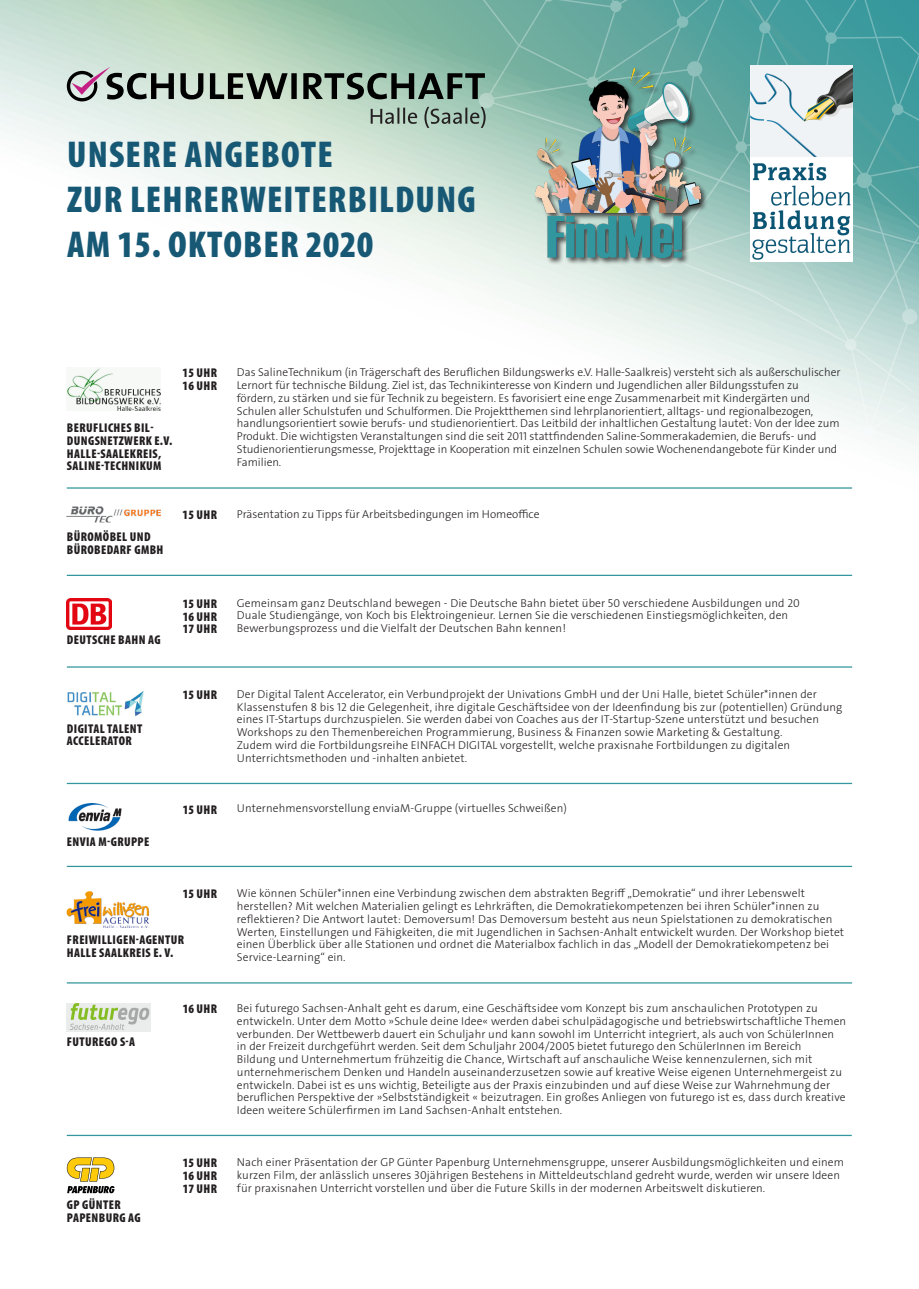
<style>
.page{position:relative;width:919px;height:1289px;background:#fff}
.page>*{position:absolute;margin:0;border:0;box-sizing:border-box;transform-origin:0 0}
.t1{font:900 condensed 37.5px "Myriad Pro";letter-spacing:.03em;color:#175875}
.t2{font:900 condensed 12.75px/12.8px "Myriad Pro";letter-spacing:.03em;color:#231f20}
.t3{font:11.55px/12.8px "The Sans LP3 Lig";letter-spacing:.01em;color:#231f20}
</style>
<div class="page">
<svg style="left:67px;top:0;width:851px;height:489px"></svg>
<img style="left:67px;top:598px;width:44px;height:31px">
<img style="left:67px;top:691px;width:77px;height:25px">
<img style="left:68px;top:804px;width:54px;height:27px">
<img style="left:67px;top:891px;width:83px;height:36px">
<img style="left:67px;top:506px;width:94px;height:16px">
<hr style="left:67px;top:574px;width:785px;height:2px;background:#35979d">
<hr style="left:67px;top:666px;width:785px;height:1px;background:#35979d">
<hr style="left:67px;top:782px;width:785px;height:2px;background:#35979d">
<hr style="left:67px;top:865px;width:785px;height:2px;background:#35979d">
<hr style="left:67px;top:982px;width:785px;height:1px;background:#35979d">
<img style="left:67px;top:368px;width:94px;height:43px">
<hr style="left:67px;top:487px;width:785px;height:1px;background:#35979d">
<img style="left:67px;top:1003px;width:84px;height:28px">
<hr style="left:67px;top:1134px;width:784px;height:2px;background:#35979d">
<svg style="left:67px;top:1157px;width:48px;height:36px"></svg>
<p class="t1" style="left:67px;top:130px;width:267px">UNSERE ANGEBOTE</p>
<p class="t1" style="left:67px;top:175px;width:410px">ZUR LEHRERWEITERBILDUNG</p>
<p class="t1" style="left:67px;top:220px;width:308px">AM 15. OKTOBER 2020</p>
<p class="t2" style="left:183px;top:366px;width:36px">15 UHR<br>16 UHR</p>
<p class="t2" style="left:67px;top:421px;width:107px">BERUFLICHES BIL-<br>DUNGSNETZWERK E.V.<br>HALLE-SAALEKREIS,</p>
<p class="t2" style="left:67px;top:459px;width:96px">SALINE-TECHNIKUM</p>
<p class="t3" style="left:237px;top:366px;width:605px">Das SalineTechnikum (in Trägerschaft des Beruflichen Bildungswerks e.V. Halle-Saalkreis) versteht sich als außerschulischer Lernort für technische Bildung. Ziel ist, das Technikinteresse von Kindern und Jugendlichen aller Bildungsstufen zu fördern, zu stärken und sie für Technik zu begeistern. Es favorisiert eine enge Zusammenarbeit mit Kindergärten und Schulen aller Schulstufen und Schulformen. Die Projektthemen sind lehrplanorientiert, alltags- und regionalbezogen, handlungsorientiert sowie berufs- und studienorientiert. Das Leitbild der inhaltlichen Gestaltung lautet: Von der Idee zum Produkt. Die wichtigsten Veranstaltungen sind die seit 2011 stattfindenden Saline-Sommerakademien, die Berufs- und Studienorientierungsmesse, Projekttage in Kooperation mit einzelnen Schulen sowie Wochenendangebote für Kinder und Familien.</p>
<p class="t2" style="left:67px;top:530px;width:98px">BÜROMÖBEL UND<br>BÜROBEDARF GMBH</p>
<p class="t2" style="left:183px;top:507px;width:36px">15 UHR</p>
<p class="t3" style="left:237px;top:507px;width:304px">Präsentation zu Tipps für Arbeitsbedingungen im Homeoffice</p>
<p class="t2" style="left:67px;top:632px;width:95px">DEUTSCHE BAHN AG</p>
<p class="t2" style="left:183px;top:597px;width:36px;text-align:justify">15 UHR 16 UHR 17 UHR</p>
<p class="t3" style="left:237px;top:596px;width:564px">Gemeinsam ganz Deutschland bewegen - Die Deutsche Bahn bietet über 50 verschiedene Ausbildungen und 20<br>Duale Studiengänge, von Koch bis Elektroingenieur. Lernen Sie die verschiedenen Einstiegsmöglichkeiten, den<br>Bewerbungsprozess und die Vielfalt der Deutschen Bahn kennen!</p>
<p class="t2" style="left:67px;top:721px;width:77px">DIGITAL TALENT<br>ACCELERATOR</p>
<p class="t2" style="left:67px;top:835px;width:84px">ENVIA M-GRUPPE</p>
<p class="t2" style="left:183px;top:688px;width:36px">15 UHR</p>
<p class="t3" style="left:237px;top:687px;width:607px">Der Digital Talent Accelerator, ein Verbundprojekt der Univations GmbH und der Uni Halle, bietet Schüler*innen der Klassenstufen 8 bis 12 die Gelegenheit, ihre digitale Geschäftsidee von der Ideenfindung bis zur (potentiellen) Gründung eines IT-Startups durchzuspielen. Sie werden dabei von Coaches aus der IT-Startup-Szene unterstützt und besuchen Workshops zu den Themenbereichen Programmierung, Business &amp; Finanzen sowie Marketing &amp; Gestaltung.<br>Zudem wird die Fortbildungsreihe EINFACH DIGITAL vorgestellt, welche praxisnahe Fortbildungen zu digitalen Unterrichtsmethoden und -inhalten anbietet.</p>
<p class="t2" style="left:183px;top:802px;width:36px">15 UHR</p>
<p class="t3" style="left:237px;top:802px;width:331px">Unternehmensvorstellung enviaM-Gruppe (virtuelles Schweißen)</p>
<p class="t2" style="left:183px;top:887px;width:36px">15 UHR</p>
<p class="t2" style="left:67px;top:932px;width:119px">FREIWILLIGEN-AGENTUR<br>HALLE SAALKREIS E. V.</p>
<p class="t3" style="left:237px;top:887px;width:608px">Wie können Schüler*innen eine Verbindung zwischen dem abstrakten Begriff „Demokratie“ und ihrer Lebenswelt herstellen? Mit welchen Materialien gelingt es Lehrkräften, die Demokratiekompetenzen bei ihren Schüler*innen zu reflektieren? Die Antwort lautet: Demoversum! Das Demoversum besteht aus neun Spielstationen zu demokratischen Werten, Einstellungen und Fähigkeiten, die mit Jugendlichen in Sachsen-Anhalt entwickelt wurden. Der Workshop bietet einen Überblick über alle Stationen und ordnet die Materialbox fachlich in das „Modell der Demokratiekompetenz bei Service-Learning“ ein.</p>
<p class="t2" style="left:67px;top:1034px;width:70px">FUTUREGO S-A</p>
<p class="t2" style="left:67px;top:1198px;width:75px">GP GÜNTER<br>PAPENBURG AG</p>
<p class="t2" style="left:183px;top:1002px;width:36px">16 UHR</p>
<p class="t3" style="left:237px;top:1001px;width:610px">Bei futurego Sachsen-Anhalt geht es darum, eine Geschäftsidee vom Konzept bis zum anschaulichen Prototypen zu entwickeln. Unter dem Motto »Schule deine Idee« werden dabei schulpädagogische und betriebswirtschaftliche Themen verbunden. Der Wettbewerb dauert ein Schuljahr und kann sowohl im Unterricht integriert, als auch von SchülerInnen in der Freizeit durchgeführt werden. Seit dem Schuljahr 2004/2005 bietet futurego den SchülerInnen im Bereich<br>Bildung und Unternehmertum frühzeitig die Chance, Wirtschaft auf anschauliche Weise kennenzulernen, sich mit unternehmerischem Denken und Handeln auseinanderzusetzen sowie auf kreative Weise eigenen Unternehmergeist zu entwickeln. Dabei ist es uns wichtig, Beteiligte aus der Praxis einzubinden und auf diese Weise zur Wahrnehmung der beruflichen Perspektive der »Selbstständigkeit « beizutragen. Ein großes Anliegen von futurego ist es, dass durch kreative Ideen weitere Schülerfirmen im Land Sachsen-Anhalt entstehen.</p>
<p class="t2" style="left:183px;top:1156px;width:36px;text-align:justify">15 UHR 16 UHR 17 UHR</p>
<p class="t3" style="left:237px;top:1155px;width:608px">Nach einer Präsentation der GP Günter Papenburg Unternehmensgruppe, unserer Ausbildungsmöglichkeiten und einem kurzen Film, der anlässlich unseres 30jährigen Bestehens in Mitteldeutschland gedreht wurde, werden wir unsere Ideen für praxisnahen Unterricht vorstellen und über die Future Skills in der modernen Arbeitswelt diskutieren.</p>
</div>
